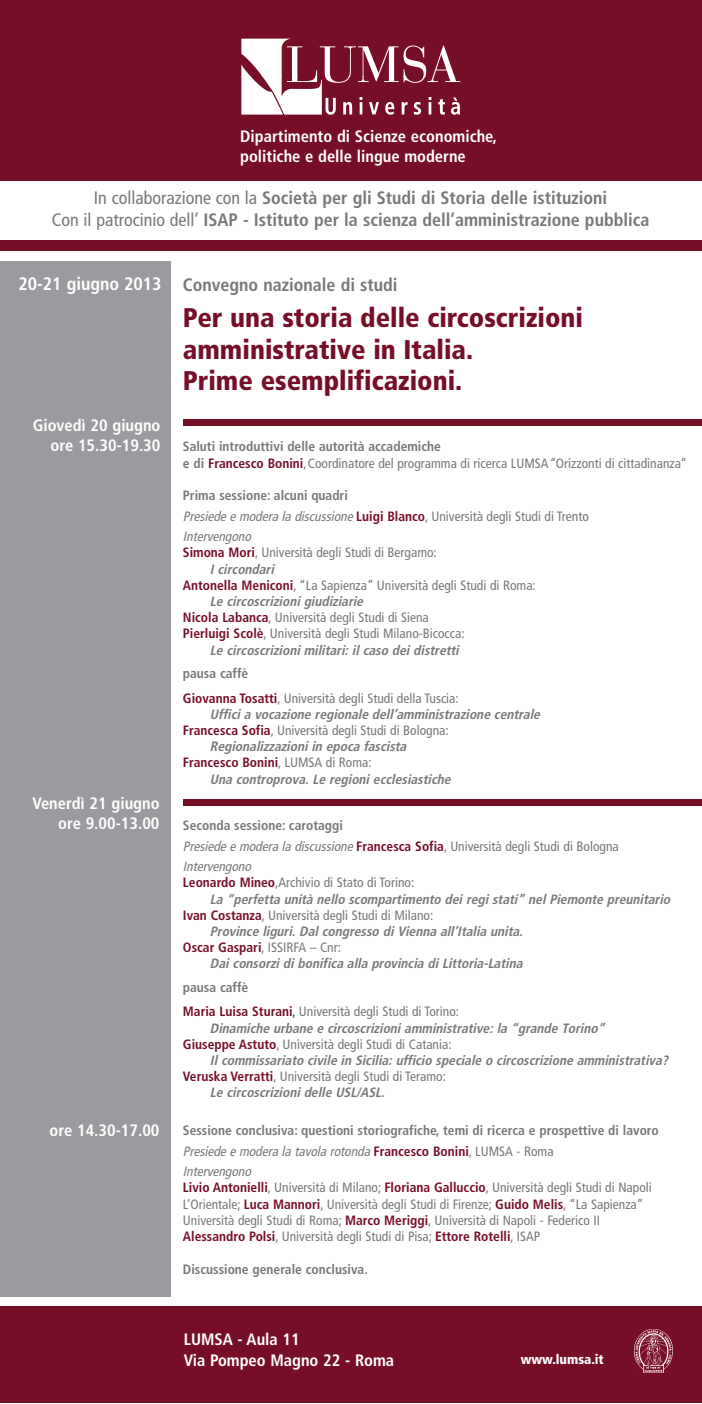
<style>
.page{position:relative;width:702px;height:1404px;background:#fff}
.page>*{position:absolute;margin:0;border:0;box-sizing:border-box;transform-origin:0 0}
.t1{font:900 condensed 27px/31.5px "Frutiger";color:#770e28}
.t2{font:700 condensed 18px/21.6px "Frutiger";color:#76787b;text-align:center}
.t3{font:700 condensed 16.5px/19.8px "Frutiger";color:#fff;text-align:right}
.t4{font:condensed 13.5px/16.2px "Frutiger";color:#76787b}
.t5{font:italic 700 condensed 13.5px/16.2px "Frutiger";color:#76787b}
.t6{font:italic condensed 13.5px/20.5px "Frutiger";color:#76787b}
.t7{font:700 condensed 13.5px/20.5px "Frutiger";color:#76787b}
.t8{font:700 condensed 13.5px "Frutiger";color:#770e28}
.t9{font:900 condensed 13.5px "Frutiger";color:#fff}
.s1{font-weight:400}
.s2{color:#fff}
.s3{font-weight:700}
.s4{font-weight:700;color:#770e28}
.s5{font-weight:700;font-style:normal}
.s6{font-weight:700;font-style:normal;color:#770e28}
.s7{font-style:normal}
.s8{font-weight:400;color:#76787b}
.s9{color:#01457f}
.s10{font-style:normal;color:#770e28}
.s11{font-weight:400;font-style:normal}
.s12{font-weight:400;font-style:italic}
.s13{color:#770e28}
</style>
<div class="page">
<div style="left:0;top:261px;width:170px;height:1034px;background:#999b9e"></div>
<div style="left:0;top:1305px;width:702px;height:97px;background:#770e28"></div>
<img style="left:634px;top:1329px;width:38px;height:43px">
<div style="left:0;top:0;width:702px;height:181px;background:#770e28"></div>
<img style="left:241px;top:39px;width:105px;height:76px">
<div style="left:0;top:240px;width:702px;height:10px;background:#770e28"></div>
<div style="left:183px;top:419px;width:519px;height:6px;background:#770e28"></div>
<div style="left:183px;top:799px;width:519px;height:6px;background:#770e28"></div>
<p class="t3" style="left:240px;top:128px;width:258px;text-align:left">Dipartimento di Scienze economiche, politiche e delle lingue moderne</p>
<h2 class="t2" style="left:52px;top:188px;width:599px"><span class="s1">In collaborazione con la</span> Società per gli Studi di Storia delle istituzioni<br><span class="s1">Con il patrocinio dell’</span> ISAP - Istituto per la scienza dell’amministrazione pubblica</h2>
<h2 class="t2" style="left:18px;top:276px;width:380px"><span class="s2">20-21 giugno 2013</span> Convegno nazionale di studi</h2>
<h1 class="t1" style="left:183px;top:304px;width:401px">Per una storia delle circoscrizioni amministrative in Italia.<br>Prime esemplificazioni.</h1>
<p class="t3" style="left:33px;top:417px;width:129px">Giovedì 20 giugno ore 15.30-19.30</p>
<p class="t3" style="left:32px;top:795px;width:128px">Venerdì 21 giugno ore 9.00-13.00</p>
<p class="t3" style="left:50px;top:1121px;width:111px">ore 14.30-17.00</p>
<p class="t4" style="left:183px;top:439px;width:505px"><span class="s3">Saluti introduttivi delle autorità accademiche<br>e di</span> <span class="s4">Francesco Bonini</span>,Coordinatore del programma di ricerca LUMSA“Orizzonti di cittadinanza”</p>
<p class="t6" style="left:183px;top:486px;width:407px"><span class="s5">Prima sessione: alcuni quadri<br></span>Presiedeemoderaladiscussione<span class="s6">Luigi Blanco</span><span class="s7">, Università degli Studi di Trento<br></span>Intervengono</p>
<p class="t4" style="left:183px;top:545px;width:255px"><span class="s4">Simona Mori</span>, Università degli Studi di Bergamo:</p>
<p class="t5" style="left:210px;top:562px;width:68px">I circondari</p>
<p class="t4" style="left:183px;top:578px;width:354px"><span class="s4">Antonella Meniconi</span>, “La Sapienza” Università degli Studi di Roma:</p>
<p class="t5" style="left:210px;top:594px;width:157px">Le circoscrizioni giudiziarie</p>
<p class="t4" style="left:183px;top:610px;width:247px"><span class="s4">Nicola Labanca</span>, Università degli Studi di Siena</p>
<p class="t4" style="left:183px;top:626px;width:283px"><span class="s4">Pierluigi Scolè</span>, Università degli Studi Milano-Bicocca:</p>
<p class="t5" style="left:210px;top:643px;width:253px">Le circoscrizioni militari: il caso dei distretti</p>
<p class="t4" style="left:183px;top:662px;width:277px;line-height:24.3px"><span class="s3">pausa caffè<br></span><span class="s4">Giovanna Tosatti</span>, Università degli Studi della Tuscia:</p>
<p class="t5" style="left:210px;top:707px;width:334px">Uffici a vocazione regionale dell’amministrazione centrale</p>
<p class="t4" style="left:183px;top:723px;width:267px"><span class="s4">Francesca Sofia</span>, Università degli Studi di Bologna:</p>
<p class="t5" style="left:210px;top:739px;width:201px">Regionalizzazioni in epoca fascista</p>
<p class="t8" style="left:183px;top:757px;width:190px">Francesco Bonini<span class="s8">, LUMSA di Roma:</span></p>
<p class="t5" style="left:210px;top:771px;width:245px">Una controprova. Le regioni ecclesiastiche</p>
<p class="t6" style="left:183px;top:816px;width:437px"><span class="s5">Seconda sessione: carotaggi<br></span>Presiedeemoderaladiscussione<span class="s6">Francesca Sofia</span><span class="s7">, Università degli Studi di Bologna<br></span>Intervengono</p>
<p class="t4" style="left:183px;top:875px;width:233px"><span class="s4">Leonardo Mineo</span>,Archivio di Stato di Torino:</p>
<p class="t5" style="left:210px;top:891px;width:464px">La “perfetta unità nello scompartimento dei regi stati” nel Piemonte preunitario</p>
<p class="t4" style="left:183px;top:908px;width:252px"><span class="s4">Ivan Costanza</span>, Università degli Studi di Milano:</p>
<p class="t5" style="left:210px;top:924px;width:317px">Province liguri. Dal congresso di Vienna all’Italia unita.</p>
<p class="t4" style="left:183px;top:940px;width:160px"><span class="s4">Oscar Gaspari</span>, ISSIRFA – Cnr:</p>
<p class="t5" style="left:210px;top:956px;width:317px">Dai consorzi di bonifica alla provincia di Littoria-Latina</p>
<p class="t4" style="left:183px;top:976px;width:278px;line-height:24.3px"><span class="s3">pausa caffè<br></span><span class="s4">Maria Luisa Sturani</span><span class="s9">,</span> Università degli Studi di Torino:</p>
<p class="t5" style="left:183px;top:1020px;width:426px;text-indent:27px">Dinamiche urbane e circoscrizioni amministrative: la “grande Torino”<br><span class="s10">Giuseppe Astuto</span><span class="s11">, Università degli Studi di Catania:</span></p>
<p class="t5" style="left:210px;top:1053px;width:462px">Il commissariato civile in Sicilia: ufficio speciale o circoscrizione amministrativa?</p>
<p class="t4" style="left:183px;top:1069px;width:264px"><span class="s4">Veruska Verratti</span>, Università degli Studi di Teramo:</p>
<p class="t5" style="left:210px;top:1085px;width:179px">Le circoscrizioni delle USL/ASL.</p>
<p class="t7" style="left:183px;top:1121px;width:477px">Sessione conclusiva: questioni storiografiche, temi di ricerca e prospettive di lavoro<br><span class="s12">Presiedeemoderalatavolarotonda</span><span class="s13">Francesco Bonini</span><span class="s1">, LUMSA - Roma<br></span><span class="s12">Intervengono</span></p>
<p class="t4" style="left:183px;top:1180px;width:470px"><span class="s4">Livio Antonielli</span>, Università di Milano; <span class="s4">Floriana Galluccio</span>, Università degli Studi di Napoli L’Orientale; <span class="s4">Luca Mannori</span>, Università degli Studi di Firenze; <span class="s4">Guido Melis</span>, “La Sapienza” Università degli Studi di Roma; <span class="s4">Marco Meriggi</span>, Università di Napoli - Federico II <span class="s4">Alessandro Polsi</span>, Università degli Studi di Pisa; <span class="s4">Ettore Rotelli</span>, ISAP</p>
<p class="t7" style="left:183px;top:1259px;width:186px">Discussione generale conclusiva.</p>
<p class="t3" style="left:184px;top:1330px;width:212px;line-height:21px;text-align:left">LUMSA - Aula 11<br>Via Pompeo Magno 22 - Roma</p>
<p class="t9" style="left:521px;top:1353px;width:85px">www.lumsa.it</p>
</div>
